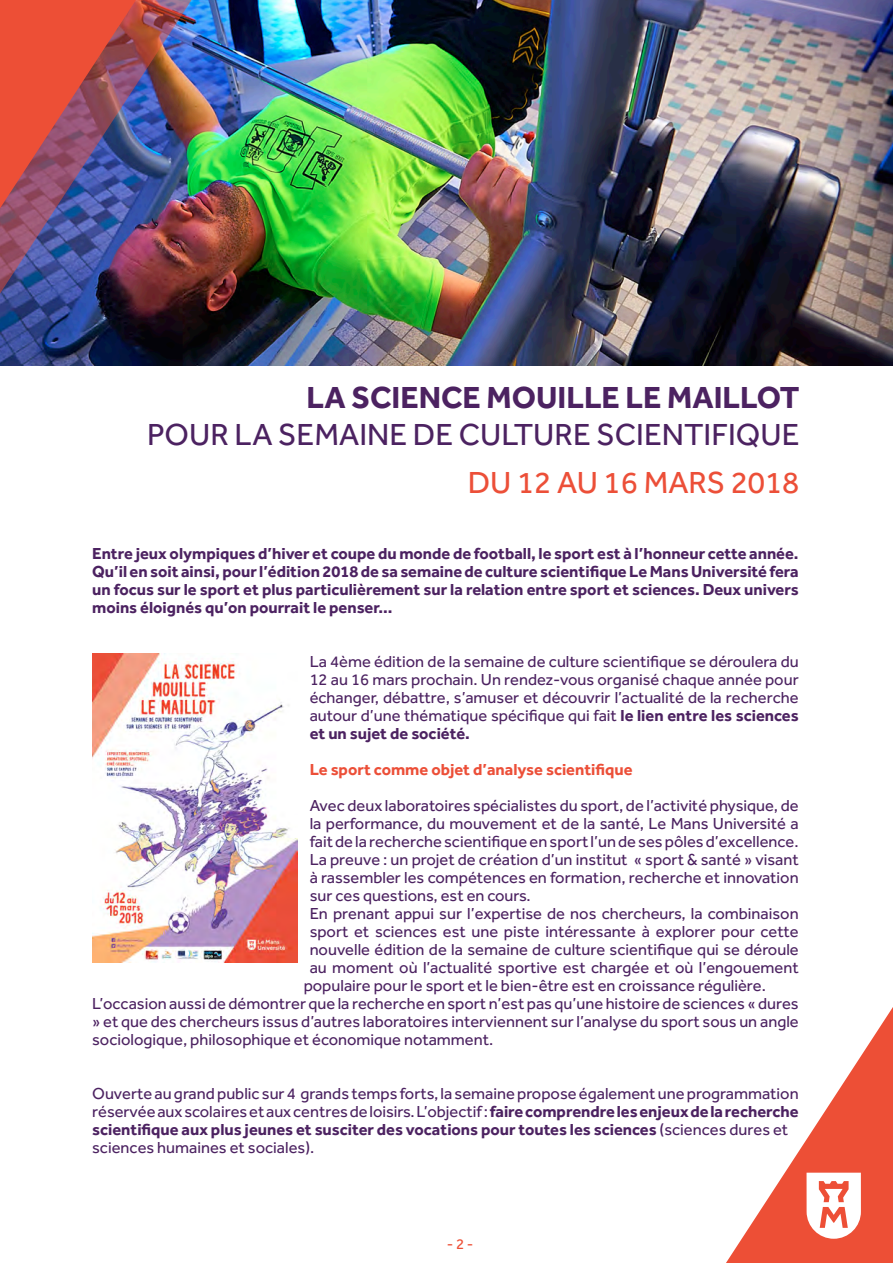
<style>
.page{position:relative;width:893px;height:1263px;background:#fff}
.page>*{position:absolute;margin:0;border:0;box-sizing:border-box;transform-origin:0 0}
.t1{font:31.5px/48px "Effra";color:#4c2261;text-align:right}
.t2{font:700 31.5px "Effra";color:#4c2261}
.t3{font:16.5px/18px "Effra";color:#4c2261;text-align:justify}
.t4{font:700 16.5px/18px "Effra";color:#4c2261;text-align:justify}
.t5{font:700 16.5px "Effra";color:#ec4f38}
.t6{font:15px "Effra";color:#ed4f36}
.s1{color:#ec4f38}
.s2{font-weight:700}
</style>
<div class="page">
<svg style="left:726px;top:1007px;width:167px;height:256px"></svg>
<svg style="left:806px;top:1173px;width:55px;height:66px"></svg>
<img style="left:0;top:0;width:893px;height:366px">
<img style="left:0;top:0;width:206px;height:325px">
<img style="left:0;top:0;width:149px;height:240px">
<img style="left:92px;top:654px;width:206px;height:308px">
<p class="t2" style="left:306px;top:378px;width:495px">LA SCIENCE MOUILLE LE MAILLOT</p>
<p class="t1" style="left:147px;top:411px;width:654px">POUR LA SEMAINE DE CULTURE SCIENTIFIQUE<br><span class="s1">DU 12 AU 16 MARS 2018</span></p>
<p class="t4" style="left:92px;top:544px;width:708px">Entre jeux olympiques d’hiver et coupe du monde de football, le sport est à l’honneur cette année.<br>Qu’il en soit ainsi, pour l’édition 2018 de sa semaine de culture scientifique Le Mans Université fera un focus sur le sport et plus particulièrement sur la relation entre sport et sciences. Deux univers moins éloignés qu’on pourrait le penser...</p>
<p class="t3" style="left:310px;top:652px;width:491px">La 4ème édition de la semaine de culture scientifique se déroulera du 12 au 16 mars prochain. Un rendez-vous organisé chaque année pour échanger, débattre, s’amuser et découvrir l’actualité de la recherche autour d’une thématique spécifique qui fait <span class="s2">le lien entre les sciences et un sujet de société.</span></p>
<p class="t5" style="left:310px;top:760px;width:324px">Le sport comme objet d’analyse scientifique</p>
<p class="t3" style="left:310px;top:796px;width:491px">Avec deux laboratoires spécialistes du sport, de l’activité physique, de la performance, du mouvement et de la santé, Le Mans Université a fait de la recherche scientifique en sport l’un de ses pôles d’excellence.<br>La preuve : un projet de création d’un institut « sport &amp; santé » visant à rassembler les compétences en formation, recherche et innovation sur ces questions, est en cours.</p>
<p class="t3" style="left:310px;top:904px;width:491px">En prenant appui sur l’expertise de nos chercheurs, la combinaison</p>
<p class="t3" style="left:310px;top:922px;width:491px">sport et sciences est une piste intéressante à explorer pour cette</p>
<p class="t3" style="left:310px;top:940px;width:491px">nouvelle édition de la semaine de culture scientifique qui se déroule</p>
<p class="t3" style="left:310px;top:958px;width:491px">au moment où l’actualité sportive est chargée et où l’engouement</p>
<p class="t3" style="left:304px;top:976px;width:464px">populaire pour le sport et le bien-être est en croissance régulière.</p>
<p class="t3" style="left:92px;top:994px;width:708px">L’occasion aussi de démontrer que la recherche en sport n’est pas qu’une histoire de sciences « dures » et que des chercheurs issus d’autres laboratoires interviennent sur l’analyse du sport sous un angle sociologique, philosophique et économique notamment.</p>
<p class="t3" style="left:92px;top:1084px;width:708px;text-align:left">Ouverte au grand public sur 4 grands temps forts, la semaine propose également une programmation réservée aux scolaires et aux centres de loisirs. L’objectif : <span class="s2">faire comprendre les enjeux de la recherche scientifique aux plus jeunes et susciter des vocations pour toutes les sciences</span> (sciences dures et sciences humaines et sociales).</p>
<p class="t6" style="left:447px;top:1235px;width:28px">- 2 -</p>
</div>
